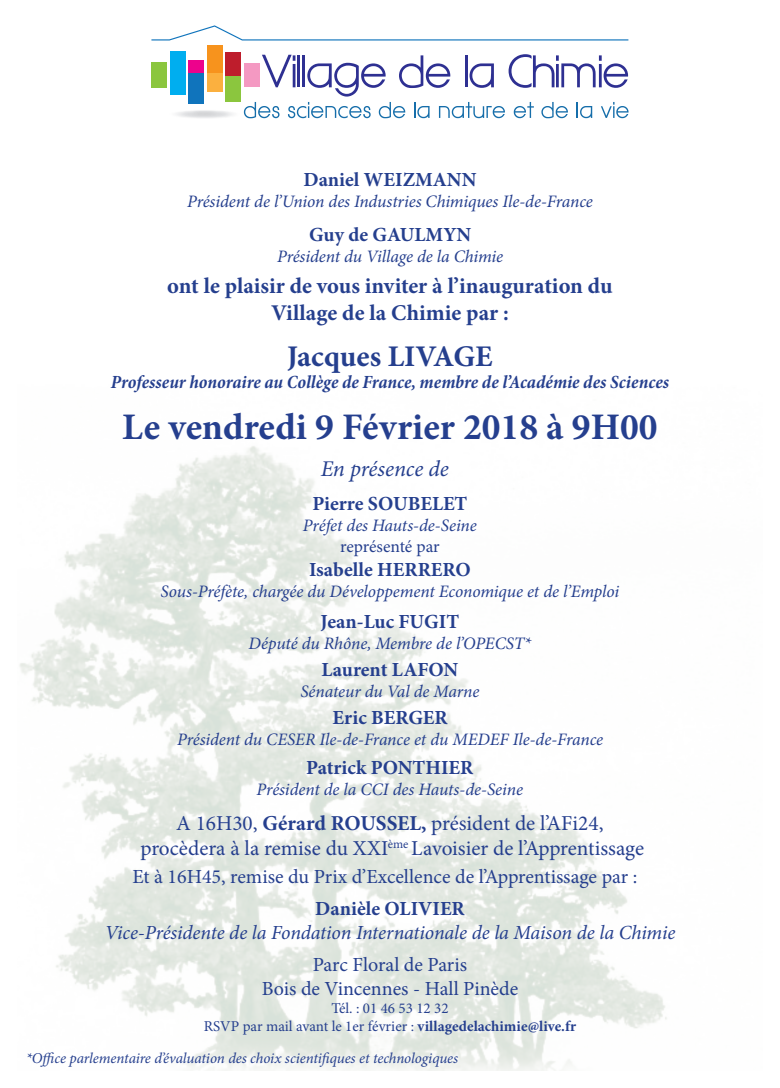
<style>
.page{position:relative;width:780px;height:1088px;background:#fff}
.page>*{position:absolute;margin:0;border:0;box-sizing:border-box;transform-origin:0 0}
.t1{font:700 37.5px "Minion Pro";color:#253f8e}
.t2{font:700 30px "Minion Pro";color:#253f8e}
.t3{font:700 22.5px "Minion Pro";color:#253f8e}
.t4{font:italic 22.5px "Minion Pro";letter-spacing:-.005em;color:#253f8e}
.t5{font:21.25px "Minion Pro";color:#253f8e}
.t6{font:700 20px "Minion Pro";color:#253f8e}
.t7{font:20px "Minion Pro";color:#253f8e}
.t8{font:italic 20px "Minion Pro";letter-spacing:-.005em;color:#253f8e}
.t9{font:italic 700 condensed 18.75px "Minion Pro";letter-spacing:-.005em;color:#253f8e}
.t10{font:italic 17.5px "Minion Pro";letter-spacing:-.005em;color:#253f8e}
.t11{font:17.5px "Minion Pro";letter-spacing:-.005em;color:#253f8e}
.t12{font:15px "Minion Pro";color:#253f8e}
.t13{font:italic 15px "Minion Pro";letter-spacing:-.005em;color:#253f8e}
.s1{font-weight:700}
</style>
<div class="page">
<img style="left:19px;top:39px;width:648px;height:1031px">
<img style="left:170px;top:113px;width:70px;height:6px">
<div style="left:152px;top:62px;width:15px;height:26px;background:#8bc63e"></div>
<div style="left:170px;top:51px;width:15px;height:44px;background:#00aeef"></div>
<div style="left:189px;top:73px;width:15px;height:30px;background:#1074bc"></div>
<div style="left:189px;top:61px;width:15px;height:12px;background:#ed028c"></div>
<div style="left:207px;top:73px;width:15px;height:18px;background:#fbb03f"></div>
<div style="left:207px;top:45px;width:15px;height:28px;background:#f7931d"></div>
<div style="left:226px;top:76px;width:15px;height:26px;background:#8bc63e"></div>
<div style="left:226px;top:53px;width:15px;height:23px;background:#be1d2c"></div>
<svg style="left:244px;top:54px;width:384px;height:64px"></svg>
<svg style="left:151px;top:25px;width:477px;height:16px"></svg>
<img style="left:170px;top:110px;width:69px;height:8px">
<p class="t6" style="left:303px;top:166px;width:175px">Daniel WEIZMANN</p>
<p class="t10" style="left:187px;top:190px;width:407px">Président de l’Union des Industries Chimiques Ile-de-France</p>
<p class="t6" style="left:309px;top:220px;width:164px">Guy de GAULMYN</p>
<p class="t10" style="left:277px;top:244px;width:228px">Président du Village de la Chimie</p>
<p class="t3" style="left:167px;top:270px;width:447px">ont le plaisir de vous inviter à l’inauguration du</p>
<p class="t3" style="left:271px;top:297px;width:239px">Village de la Chimie par :</p>
<p class="t2" style="left:287px;top:335px;width:207px">Jacques LIVAGE</p>
<p class="t9" style="left:111px;top:369px;width:559px">Professeur honoraire au Collège de France, membre de l’Académie des Sciences</p>
<p class="t1" style="left:122px;top:401px;width:537px">Le vendredi 9 Février 2018 à 9H00</p>
<p class="t4" style="left:321px;top:454px;width:130px">En présence de</p>
<p class="t6" style="left:312px;top:490px;width:156px">Pierre SOUBELET</p>
<p class="t10" style="left:303px;top:514px;width:175px">Préfet des Hauts-de-Seine</p>
<p class="t11" style="left:340px;top:535px;width:101px">représenté par</p>
<p class="t6" style="left:309px;top:556px;width:163px">Isabelle HERRERO</p>
<p class="t10" style="left:160px;top:580px;width:460px">Sous-Préfète, chargée du Développement Economique et de l’Emploi</p>
<p class="t6" style="left:320px;top:607px;width:140px">Jean-Luc FUGIT</p>
<p class="t10" style="left:248px;top:631px;width:284px">Député du Rhône, Membre de l’OPECST*</p>
<p class="t6" style="left:321px;top:655px;width:139px">Laurent LAFON</p>
<p class="t10" style="left:300px;top:679px;width:180px">Sénateur du Val de Marne</p>
<p class="t6" style="left:332px;top:704px;width:117px">Eric BERGER</p>
<p class="t10" style="left:177px;top:728px;width:427px">Président du CESER Ile-de-France et du MEDEF Ile-de-France</p>
<p class="t6" style="left:306px;top:753px;width:169px">Patrick PONTHIER</p>
<p class="t10" style="left:256px;top:777px;width:268px">Président de la CCI des Hauts-de-Seine</p>
<p class="t5" style="left:176px;top:809px;width:429px">A 16H30, <span class="s1">Gérard ROUSSEL,</span> président de l’AFi24,</p>
<p class="t5" style="left:140px;top:834px;width:505px">procèdera à la remise du XXI<sup>ème</sup> Lavoisier de l’Apprentissage</p>
<p class="t7" style="left:132px;top:864px;width:506px">Et à 16H45, remise du Prix d’Excellence de l’Apprentissage par :</p>
<p class="t6" style="left:315px;top:894px;width:151px">Danièle OLIVIER</p>
<p class="t8" style="left:105px;top:919px;width:572px">Vice-Présidente de la Fondation Internationale de la Maison de la Chimie</p>
<p class="t7" style="left:313px;top:951px;width:156px">Parc Floral de Paris</p>
<p class="t7" style="left:262px;top:975px;width:258px">Bois de Vincennes - Hall Pinède</p>
<p class="t12" style="left:331px;top:998px;width:119px">Tél. : 01 46 53 12 32</p>
<p class="t12" style="left:204px;top:1016px;width:374px">RSVP par mail avant le 1er février : <span class="s1">villagedelachimie@live.fr</span></p>
<p class="t13" style="left:26px;top:1048px;width:434px">*Office parlementaire d’évaluation des choix scientifiques et technologiques</p>
</div>
